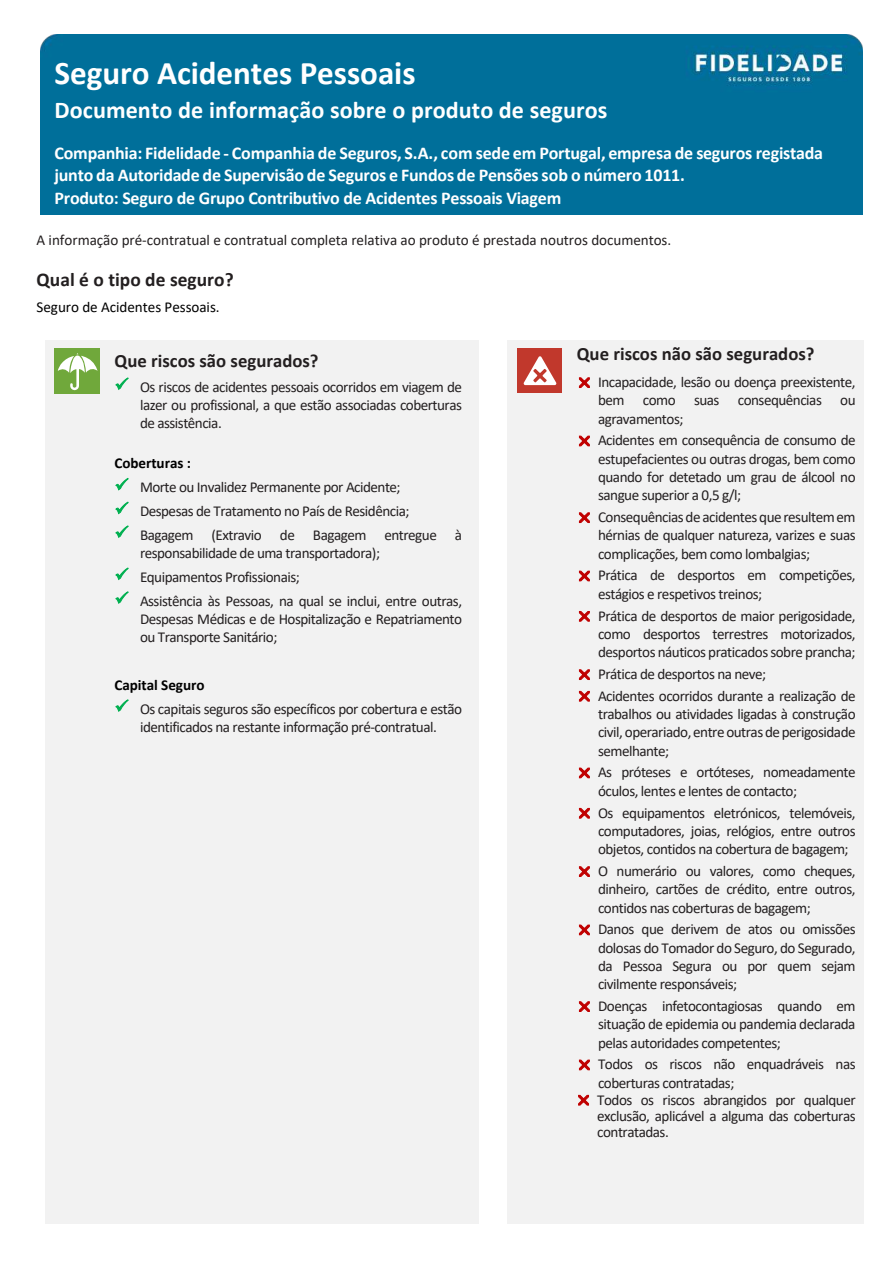
<style>
.page{position:relative;width:893px;height:1263px;background:#fff}
.page>*{position:absolute;margin:0;border:0;box-sizing:border-box;transform-origin:0 0}
.t1{font:700 33.15px "Calibri";color:#fff}
.t2{font:700 24.15px "Calibri";letter-spacing:.005em;color:#fff}
.t3{font:700 19.5px "Calibri";color:#231f20}
.t4{font:700 18.75px "Calibri";color:#231f20}
.t5{font:700 18px/22.5px "Calibri";letter-spacing:-.015em;color:#fff}
.t6{font:15.15px/18.3px "Calibri";letter-spacing:-.035em;color:#231f20;text-align:justify}
.t7{font:15.15px "Calibri";letter-spacing:-.005em;color:#231f20}
.t8{font:15.15px "Calibri";letter-spacing:-.005em;color:#000}
.t9{font:700 15.15px "Calibri";letter-spacing:-.005em;color:#000}
.s1{color:#00b050}
</style>
<div class="page">
<div style="left:45px;top:341px;width:62px;height:883px;background:#f2f2f2"></div>
<div style="left:107px;top:341px;width:372px;height:883px;background:#f2f2f2"></div>
<div style="left:508px;top:341px;width:61px;height:883px;background:#f2f2f2"></div>
<div style="left:569px;top:341px;width:294px;height:883px;background:#f2f2f2"></div>
<div style="left:40px;top:35px;width:822px;height:180px;background:#006f9a"></div>
<div style="left:54px;top:348px;width:46px;height:46px;background:#70a83b"></div>
<svg style="left:58px;top:353px;width:39px;height:37px"></svg>
<div style="left:518px;top:348px;width:44px;height:45px;background:#c1382c"></div>
<svg style="left:523px;top:356px;width:34px;height:29px"></svg>
<h1 class="t1" style="left:54px;top:52px;width:363px">Seguro Acidentes Pessoais</h1>
<h2 class="t2" style="left:54px;top:95px;width:555px">Documento de informação sobre o produto de seguros</h2>
<p class="t5" style="left:54px;top:142px;width:770px">Companhia: Fidelidade - Companhia de Seguros, S.A., com sede em Portugal, empresa de seguros registada junto da Autoridade de Supervisão de Seguros e Fundos de Pensões sob o número 1011.<br>Produto: Seguro de Grupo Contributivo de Acidentes Pessoais Viagem</p>
<p class="t7" style="left:37px;top:231px;width:636px">A informação pré-contratual e contratual completa relativa ao produto é prestada noutros documentos.</p>
<p class="t3" style="left:37px;top:268px;width:199px">Qual é o tipo de seguro?</p>
<p class="t8" style="left:37px;top:298px;width:185px">Seguro de Acidentes Pessoais.</p>
<p class="t4" style="left:114px;top:349px;width:206px">Que riscos são segurados?</p>
<p class="t6" style="left:140px;top:377px;width:324px;text-indent:-25px"><span class="s1">✓</span> Os riscos de acidentes pessoais ocorridos em viagem de lazer ou profissional, a que estão associadas coberturas de assistência.</p>
<p class="t9" style="left:114px;top:454px;width:78px">Coberturas :</p>
<p class="t6" style="left:115px;top:478px;width:287px"><span class="s1">✓</span> Morte ou Invalidez Permanente por Acidente;</p>
<p class="t6" style="left:115px;top:502px;width:296px"><span class="s1">✓</span> Despesas de Tratamento no País de Residência;</p>
<p class="t6" style="left:140px;top:525px;width:324px;text-indent:-25px"><span class="s1">✓</span> Bagagem (Extravio de Bagagem entregue à responsabilidade de uma transportadora);</p>
<p class="t6" style="left:115px;top:567px;width:187px"><span class="s1">✓</span> Equipamentos Profissionais;</p>
<p class="t6" style="left:140px;top:591px;width:324px;text-indent:-25px"><span class="s1">✓</span> Assistência às Pessoas, na qual se inclui, entre outras, Despesas Médicas e de Hospitalização e Repatriamento ou Transporte Sanitário;</p>
<p class="t9" style="left:114px;top:675px;width:92px">Capital Seguro</p>
<p class="t6" style="left:115px;top:699px;width:349px;text-align:center"><span class="s1">✓</span> Os capitais seguros são específicos por cobertura e estão identificados na restante informação pré-contratual.</p>
<p class="t4" style="left:577px;top:343px;width:239px">Que riscos não são segurados?</p>
<p class="t6" style="left:598px;top:373px;width:259px">Incapacidade, lesão ou doença preexistente, bem como suas consequências ou agravamentos;</p>
<p class="t6" style="left:598px;top:431px;width:259px">Acidentes em consequência de consumo de estupefacientes ou outras drogas, bem como quando for detetado um grau de álcool no sangue superior a 0,5 g/l;</p>
<p class="t6" style="left:598px;top:508px;width:259px">Consequências de acidentes que resultem em hérnias de qualquer natureza, varizes e suas complicações, bem como lombalgias;</p>
<p class="t6" style="left:598px;top:566px;width:259px;line-height:18.8px">Prática de desportos em competições, estágios e respetivos treinos;</p>
<p class="t6" style="left:598px;top:606px;width:259px">Prática de desportos de maior perigosidade, como desportos terrestres motorizados, desportos náuticos praticados sobre prancha;</p>
<p class="t6" style="left:598px;top:663px;width:259px;line-height:21.6px">Prática de desportos na neve;<br>Acidentes ocorridos durante a realização de</p>
<p class="t6" style="left:598px;top:705px;width:259px">trabalhos ou atividades ligadas à construção civil, operariado, entre outras de perigosidade semelhante;</p>
<p class="t6" style="left:598px;top:763px;width:259px;line-height:18.8px">As próteses e ortóteses, nomeadamente óculos, lentes e lentes de contacto;</p>
<p class="t6" style="left:598px;top:803px;width:259px">Os equipamentos eletrónicos, telemóveis, computadores, joias, relógios, entre outros objetos, contidos na cobertura de bagagem;</p>
<p class="t6" style="left:598px;top:862px;width:259px">O numerário ou valores, como cheques, dinheiro, cartões de crédito, entre outros, contidos nas coberturas de bagagem;</p>
<p class="t6" style="left:598px;top:920px;width:259px">Danos que derivem de atos ou omissões dolosas do Tomador do Seguro, do Segurado, da Pessoa Segura ou por quem sejam civilmente responsáveis;</p>
<p class="t6" style="left:598px;top:997px;width:259px">Doenças infetocontagiosas quando em situação de epidemia ou pandemia declarada pelas autoridades competentes;</p>
<p class="t6" style="left:598px;top:1055px;width:259px">Todos os riscos não enquadráveis nas coberturas contratadas;</p>
<p class="t6" style="left:597px;top:1091px;width:260px;line-height:16.2px">Todos os riscos abrangidos por qualquer exclusão, aplicável a alguma das coberturas contratadas.</p>
</div>
